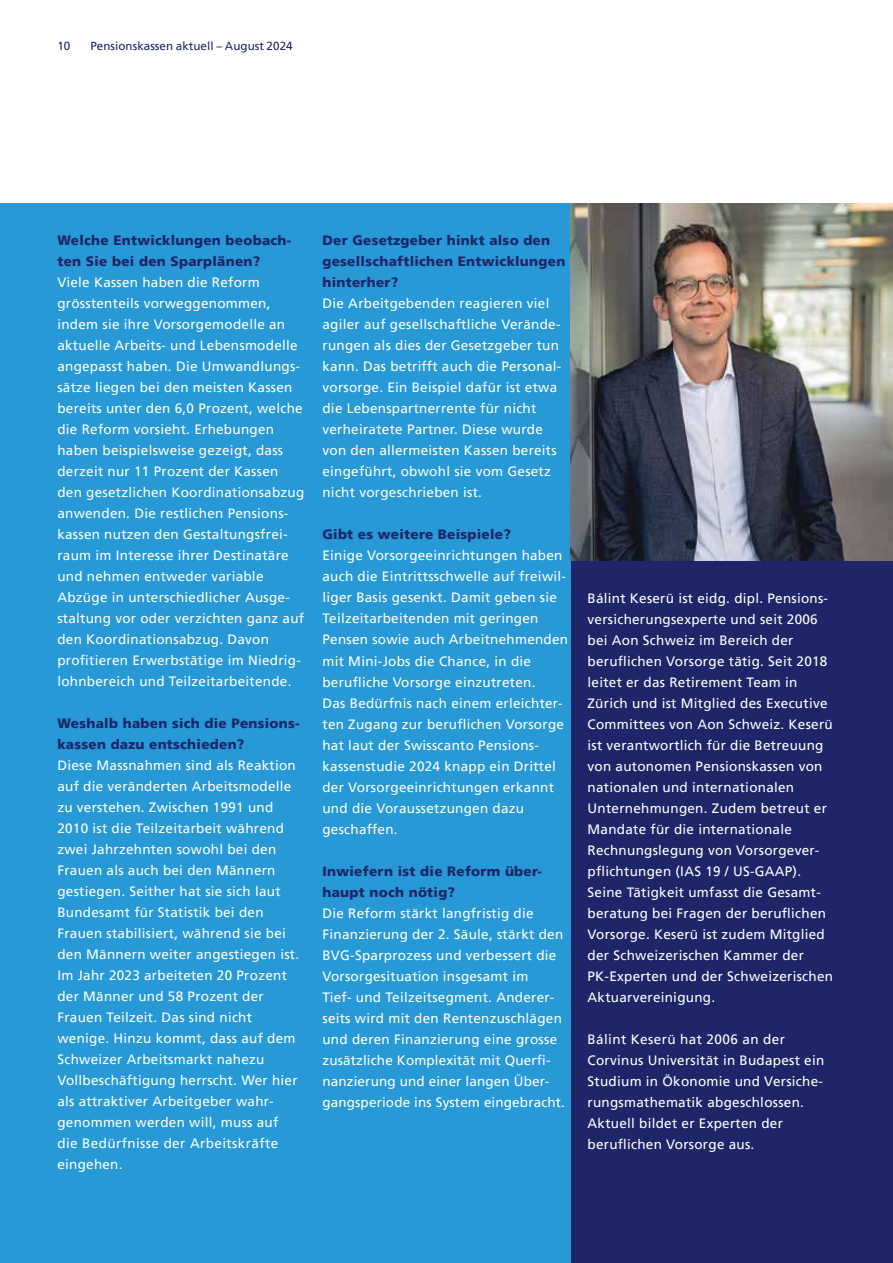
<style>
.page{position:relative;width:893px;height:1263px;background:#fff}
.page>*{position:absolute;margin:0;border:0;box-sizing:border-box;transform-origin:0 0}
.t1{font:13.5px/21px "Frutigerfor ZKB";letter-spacing:.02em;color:#fff}
.t2{font:900 13.5px/21px "Frutigerfor ZKB";letter-spacing:.02em;color:#1e2568}
.t3{font:11.7px "Frutigerfor ZKB";letter-spacing:.005em;color:#1e2568}
</style>
<div class="page">
<div style="left:566px;top:203px;width:327px;height:1060px;background:#1e2568"></div>
<div style="left:0;top:203px;width:570px;height:1060px;background:#2699d6"></div>
<img style="left:570px;top:203px;width:323px;height:357px">
<p class="t3" style="left:57px;top:39px;width:14px">10</p>
<p class="t3" style="left:90px;top:39px;width:204px">Pensionskassen aktuell – August 2024</p>
<p class="t2" style="left:57px;top:230px;width:235px">Welche Entwicklungen beobach&shy;ten Sie bei den Sparplänen?</p>
<p class="t1" style="left:57px;top:272px;width:248px">Viele Kassen haben die Reform grösstenteils vorweggenommen, indem sie ihre Vorsorgemodelle an aktuelle Arbeits- und Lebensmodelle angepasst haben. Die Umwandlungs&shy;sätze liegen bei den meisten Kassen bereits unter den 6,0 Prozent, welche die Reform vorsieht. Erhebungen haben beispielsweise gezeigt, dass derzeit nur 11 Prozent der Kassen den gesetzlichen Koordinationsabzug anwenden. Die restlichen Pensions&shy;kassen nutzen den Gestaltungsfrei&shy;raum im Interesse ihrer Destinatäre und nehmen entweder variable Abzüge in unterschiedlicher Ausge&shy;staltung vor oder verzichten ganz auf den Koordinationsabzug. Davon profitieren Erwerbstätige im Niedrig&shy;lohnbereich und Teilzeitarbeitende.</p>
<p class="t2" style="left:57px;top:713px;width:244px">Weshalb haben sich die Pensions&shy;kassen dazu entschieden?</p>
<p class="t1" style="left:57px;top:755px;width:243px">Diese Massnahmen sind als Reaktion auf die veränderten Arbeitsmodelle zu verstehen. Zwischen 1991 und<br>2010 ist die Teilzeitarbeit während zwei Jahrzehnten sowohl bei den<br>Frauen als auch bei den Männern gestiegen. Seither hat sie sich laut<br>Bundesamt für Statistik bei den<br>Frauen stabilisiert, während sie bei den Männern weiter angestiegen ist.<br>Im Jahr 2023 arbeiteten 20 Prozent der Männer und 58 Prozent der<br>Frauen Teilzeit. Das sind nicht wenige. Hinzu kommt, dass auf dem<br>Schweizer Arbeitsmarkt nahezu<br>Vollbeschäftigung herrscht. Wer hier als attraktiver Arbeitgeber wahr&shy;genommen werden will, muss auf die Bedürfnisse der Arbeitskräfte eingehen.</p>
<p class="t2" style="left:322px;top:230px;width:244px">Der Gesetzgeber hinkt also den gesellschaftlichen Entwicklungen hinterher?</p>
<p class="t1" style="left:322px;top:293px;width:240px">Die Arbeitgebenden reagieren viel agiler auf gesellschaftliche Verände&shy;rungen als dies der Gesetzgeber tun kann. Das betrifft auch die Personal&shy;vorsorge. Ein Beispiel dafür ist etwa die Lebenspartnerrente für nicht verheiratete Partner. Diese wurde von den allermeisten Kassen bereits eingeführt, obwohl sie vom Gesetz nicht vorgeschrieben ist.</p>
<p class="t2" style="left:322px;top:524px;width:190px">Gibt es weitere Beispiele?</p>
<p class="t1" style="left:322px;top:545px;width:247px">Einige Vorsorgeeinrichtungen haben auch die Eintrittsschwelle auf freiwil&shy;liger Basis gesenkt. Damit geben sie Teilzeitarbeitenden mit geringen Pensen sowie auch Arbeitnehmenden mit Mini-Jobs die Chance, in die berufliche Vorsorge einzutreten.<br>Das Bedürfnis nach einem erleichter&shy;ten Zugang zur beruflichen Vorsorge hat laut der Swisscanto Pensions&shy;kassenstudie 2024 knapp ein Drittel der Vorsorgeeinrichtungen erkannt und die Voraussetzungen dazu geschaffen.</p>
<p class="t2" style="left:322px;top:860px;width:221px">Inwiefern ist die Reform über&shy;haupt noch nötig?</p>
<p class="t1" style="left:322px;top:902px;width:244px">Die Reform stärkt langfristig die Finanzierung der 2. Säule, stärkt den BVG-Sparprozess und verbessert die Vorsorgesituation insgesamt im<br>Tief- und Teilzeitsegment. Anderer&shy;seits wird mit den Rentenzuschlägen und deren Finanzierung eine grosse zusätzliche Komplexität mit Querfi&shy;nanzierung und einer langen Über&shy;gangsperiode ins System eingebracht.</p>
<p class="t1" style="left:587px;top:587px;width:247px">Bálint Keserü ist eidg. dipl. Pensions&shy;versicherungsexperte und seit 2006 bei Aon Schweiz im Bereich der beruflichen Vorsorge tätig. Seit 2018 leitet er das Retirement Team in Zürich und ist Mitglied des Executive Committees von Aon Schweiz. Keserü ist verantwortlich für die Betreuung von autonomen Pensionskassen von nationalen und internationalen Unternehmungen. Zudem betreut er Mandate für die internationale Rechnungslegung von Vorsorgever&shy;pflichtungen (IAS 19 / US-GAAP).<br>Seine Tätigkeit umfasst die Gesamt&shy;beratung bei Fragen der beruflichen Vorsorge. Keserü ist zudem Mitglied der Schweizerischen Kammer der PK-Experten und der Schweizerischen Aktuarvereinigung.</p>
<p class="t1" style="left:587px;top:1029px;width:238px">Bálint Keserü hat 2006 an der<br>Corvinus Universität in Budapest ein<br>Studium in Ökonomie und Versiche&shy;rungsmathematik abgeschlossen.<br>Aktuell bildet er Experten der beruflichen Vorsorge aus.</p>
</div>
